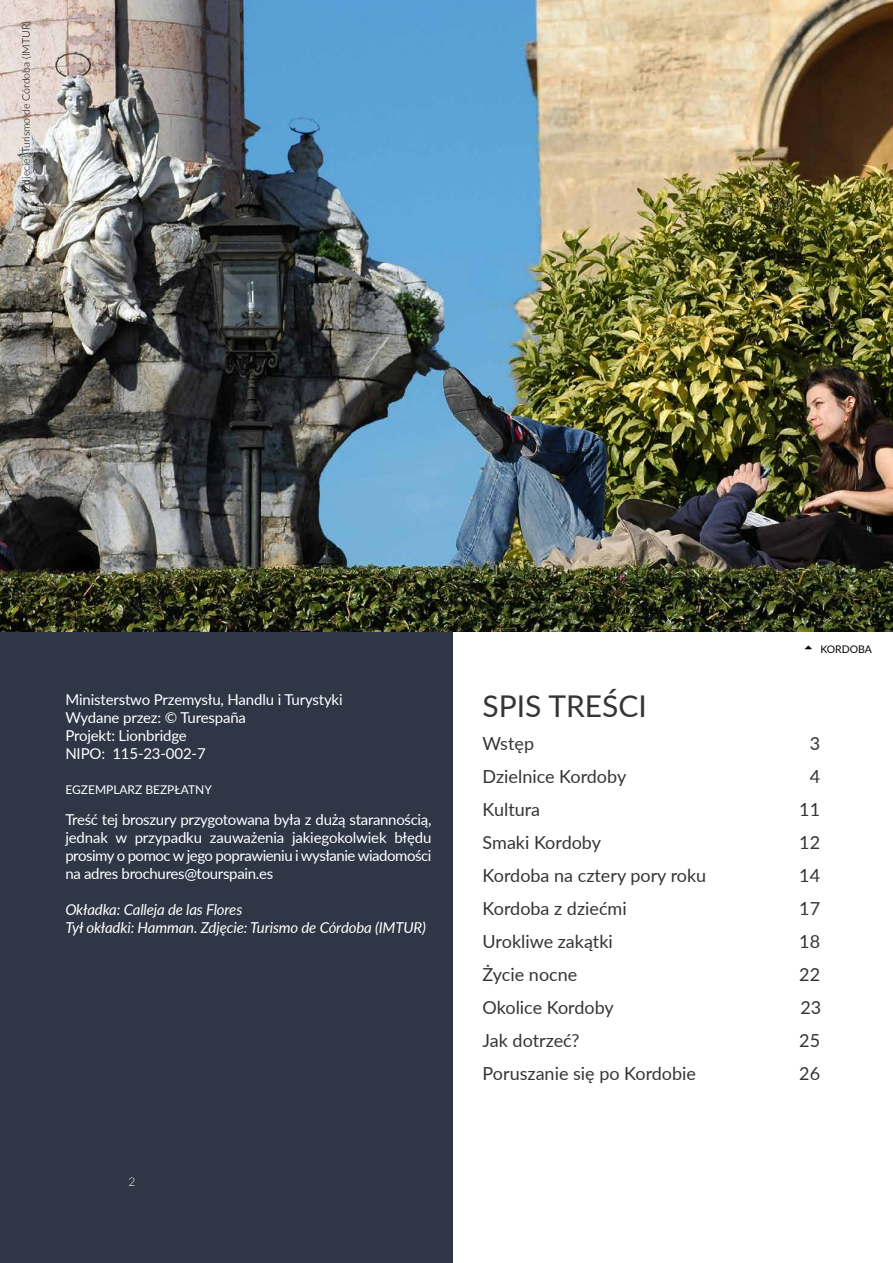
<style>
.page{position:relative;width:893px;height:1263px;background:#fff}
.page>*{position:absolute;margin:0;border:0;box-sizing:border-box;transform-origin:0 0}
.t1{font:30px "Lato";color:#363535}
.t2{font:18px "Lato";color:#363535}
.t3{font:15px/18px "Lato";letter-spacing:-.015em;color:#fff}
.t4{font:italic 15px/18px "Lato";letter-spacing:-.01em;color:#fff}
.t5{font:12px "Lato";color:#fff}
.t6{font:300 12px "Lato";color:#fff}
.t7{font:300 10.5px "Lato";color:#000}
.t8{font:10.5px "Lato";color:#000}
</style>
<div class="page">
<div style="left:0;top:631px;width:453px;height:632px;background:#2f3645"></div>
<img style="left:0;top:0;width:893px;height:631px">
<p class="t7" style="left:19px;top:191px;width:171px;rotate:-90deg">Zdjęcie: Turismo de Córdoba (IMTUR)</p>
<p class="t3" style="left:65px;top:690px;width:279px">Ministerstwo Przemysłu, Handlu i Turystyki<br>Wydane przez: © Turespaña<br>Projekt: Lionbridge<br>NIPO: 115-23-002-7</p>
<p class="t5" style="left:65px;top:781px;width:148px">EGZEMPLARZ BEZPŁATNY</p>
<p class="t3" style="left:65px;top:809px;width:368px;text-align:justify">Treść tej broszury przygotowana była z dużą starannością, jednak w przypadku zauważenia jakiegokolwiek błędu prosimy o pomoc w jego poprawieniu i wysłanie wiadomości na adres brochures@tourspain.es</p>
<p class="t4" style="left:65px;top:899px;width:362px">Okładka: Calleja de las Flores<br>Tył okładki: Hamman. Zdjęcie: Turismo de Córdoba (IMTUR)</p>
<p class="t6" style="left:128px;top:1173px;width:8px">2</p>
<p class="t8" style="left:820px;top:641px;width:53px">KORDOBA</p>
<h1 class="t1" style="left:483px;top:685px;width:166px">SPIS TREŚCI</h1>
<p class="t2" style="left:483px;top:731px;width:53px">Wstęp</p>
<p class="t2" style="left:810px;top:731px;width:12px">3</p>
<p class="t2" style="left:483px;top:764px;width:145px">Dzielnice Kordoby</p>
<p class="t2" style="left:810px;top:764px;width:12px">4</p>
<p class="t2" style="left:483px;top:797px;width:59px">Kultura</p>
<p class="t2" style="left:799px;top:797px;width:22px">11</p>
<p class="t2" style="left:483px;top:830px;width:120px">Smaki Kordoby</p>
<p class="t2" style="left:799px;top:830px;width:22px">12</p>
<p class="t2" style="left:483px;top:863px;width:225px">Kordoba na cztery pory roku</p>
<p class="t2" style="left:799px;top:863px;width:22px">14</p>
<p class="t2" style="left:483px;top:896px;width:146px">Kordoba z dziećmi</p>
<p class="t2" style="left:799px;top:896px;width:22px">17</p>
<p class="t2" style="left:483px;top:929px;width:132px">Urokliwe zakątki</p>
<p class="t2" style="left:799px;top:929px;width:22px">18</p>
<p class="t2" style="left:483px;top:962px;width:96px">Życie nocne</p>
<p class="t2" style="left:799px;top:962px;width:22px">22</p>
<p class="t2" style="left:483px;top:995px;width:133px">Okolice Kordoby</p>
<p class="t2" style="left:800px;top:995px;width:22px">23</p>
<p class="t2" style="left:483px;top:1028px;width:99px">Jak dotrzeć?</p>
<p class="t2" style="left:799px;top:1028px;width:22px">25</p>
<p class="t2" style="left:483px;top:1061px;width:215px">Poruszanie się po Kordobie</p>
<p class="t2" style="left:799px;top:1061px;width:22px">26</p>
</div>
